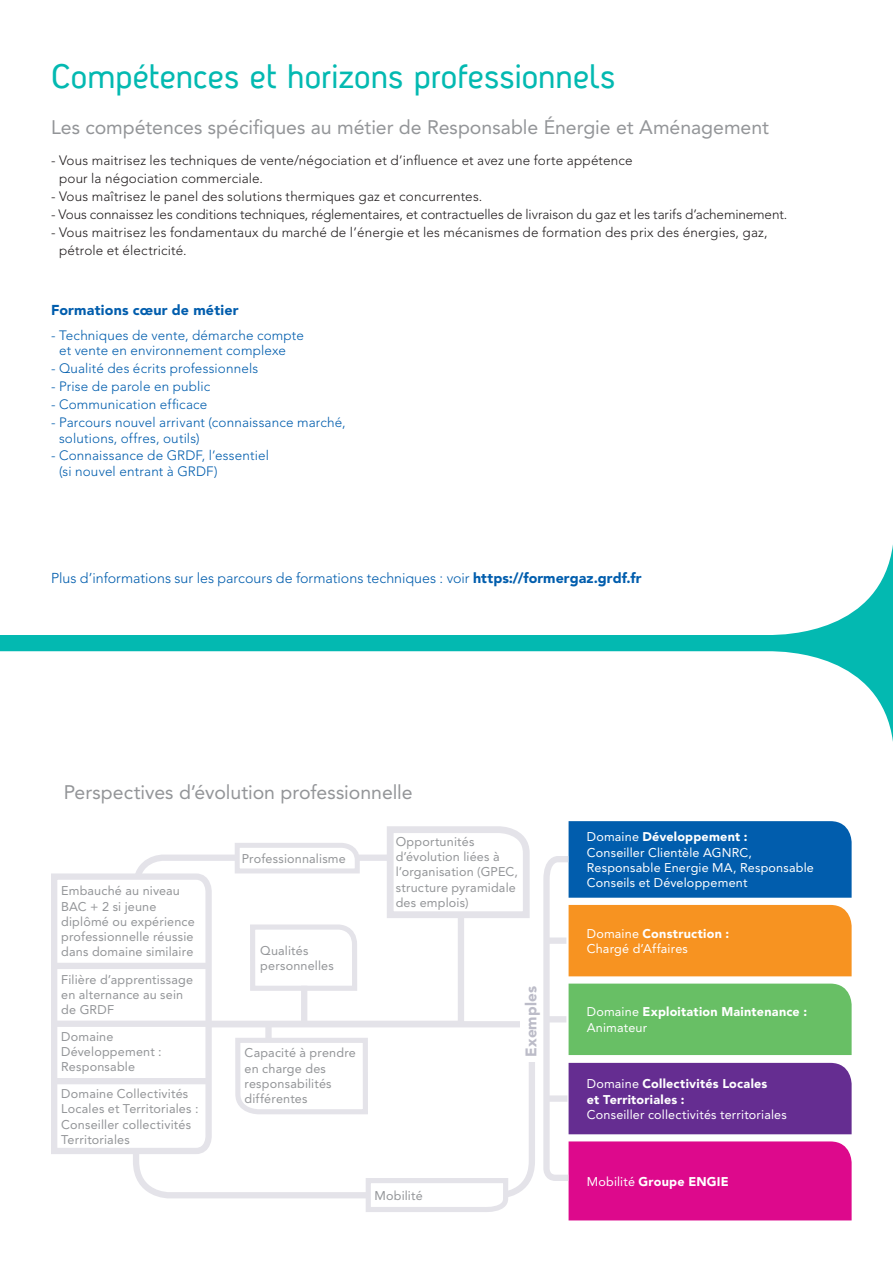
<style>
.page{position:relative;width:893px;height:1263px;background:#fff}
.page>*{position:absolute;margin:0;border:0;box-sizing:border-box;transform-origin:0 0}
.t1{font:33px "Antagometrica BT";color:#03b9b1}
.t2{font:19.5px "Avenir LT Std";color:#939598}
.t3{font:900 15.3px "Avenir LT Std";letter-spacing:.015em;color:#bcbcc8}
.t4{font:300 14.25px "Avenir LT Std";color:#015dad}
.t5{font:900 14.25px "Avenir LT Std";letter-spacing:.015em;color:#015dad}
.t6{font:300 13.5px/18px "Avenir LT Std";letter-spacing:.01em;color:#231f20}
.t7{font:300 13.5px/15.8px "Avenir LT Std";letter-spacing:.01em;color:#015dad}
.t8{font:300 13.5px "Avenir LT Std";letter-spacing:-.01em;color:#231f20}
.t9{font:12.6px/15.3px "Avenir LT Std";letter-spacing:.015em;color:#939598}
.t10{font:12.6px/15.3px "Avenir LT Std";letter-spacing:.015em;color:#fff}
.t11{font:900 12.6px/15.3px "Avenir LT Std";letter-spacing:.02em;color:#fff}
.s1{font-weight:900}
.s2{font-weight:400}
</style>
<div class="page">
<svg style="left:0;top:545px;width:893px;height:197px"></svg>
<svg style="left:133px;top:1021px;width:402px;height:178px"></svg>
<div style="left:265px;top:1024px;width:7px;height:36px;background:#e4e3e9"></div>
<svg style="left:137px;top:854px;width:330px;height:176px"></svg>
<svg style="left:51px;top:870px;width:164px;height:287px"></svg>
<svg style="left:543px;top:821px;width:309px;height:399px;background:#98778b"></svg>
<div style="left:546px;top:1095px;width:21px;height:7px;background:#e4e3e9"></div>
<div style="left:546px;top:937px;width:20px;height:7px;background:#e4e3e9"></div>
<div style="left:546px;top:1016px;width:20px;height:6px;background:#e4e3e9"></div>
<svg style="left:233px;top:1035px;width:137px;height:82px"></svg>
<div style="left:520px;top:981px;width:21px;height:81px;background:#fff"></div>
<div style="left:56px;top:963px;width:153px;height:6px;background:#e4e3e9"></div>
<div style="left:56px;top:1020px;width:153px;height:7px;background:#e4e3e9"></div>
<div style="left:56px;top:1078px;width:153px;height:6px;background:#e4e3e9"></div>
<svg style="left:383px;top:826px;width:147px;height:95px"></svg>
<svg style="left:248px;top:922px;width:112px;height:71px"></svg>
<div style="left:301px;top:986px;width:6px;height:35px;background:#e4e3e9"></div>
<svg style="left:363px;top:1175px;width:148px;height:37px"></svg>
<svg style="left:232px;top:843px;width:130px;height:33px"></svg>
<h1 class="t1" style="left:51px;top:56px;width:566px">Compétences et horizons professionnels</h1>
<h2 class="t2" style="left:51px;top:116px;width:719px">Les compétences spécifiques au métier de Responsable Énergie et Aménagement</h2>
<p class="t6" style="left:59px;top:151px;width:575px;text-indent:-8px">- Vous maitrisez les techniques de vente/négociation et d’influence et avez une forte appétence pour la négociation commerciale.</p>
<p class="t6" style="left:51px;top:187px;width:433px">- Vous maîtrisez le panel des solutions thermiques gaz et concurrentes.</p>
<p class="t8" style="left:51px;top:206px;width:738px">- Vous connaissez les conditions techniques, réglementaires, et contractuelles de livraison du gaz et les tarifs d’acheminement.</p>
<p class="t6" style="left:59px;top:223px;width:710px;text-indent:-8px">- Vous maitrisez les fondamentaux du marché de l’énergie et les mécanismes de formation des prix des énergies, gaz, pétrole et électricité.</p>
<p class="t5" style="left:51px;top:302px;width:189px">Formations cœur de métier</p>
<p class="t7" style="left:59px;top:327px;width:246px;text-indent:-8px">- Techniques de vente, démarche compte et vente en environnement complexe</p>
<p class="t7" style="left:51px;top:361px;width:209px">- Qualité des écrits professionnels</p>
<p class="t7" style="left:51px;top:379px;width:161px">- Prise de parole en public</p>
<p class="t7" style="left:51px;top:396px;width:158px">- Communication efficace</p>
<p class="t7" style="left:59px;top:414px;width:288px;text-indent:-8px">- Parcours nouvel arrivant (connaissance marché, solutions, offres, outils)</p>
<p class="t7" style="left:59px;top:448px;width:212px;text-indent:-8px">- Connaissance de GRDF, l’essentiel (si nouvel entrant à GRDF)</p>
<p class="t4" style="left:51px;top:569px;width:592px">Plus d’informations sur les parcours de formations techniques : voir <span class="s1">https://formergaz.grdf.fr</span></p>
<h2 class="t2" style="left:64px;top:781px;width:350px">Perspectives d’évolution professionnelle</h2>
<p class="t9" style="left:61px;top:883px;width:135px">Embauché au niveau<br>BAC + 2 si jeune diplômé ou expérience professionnelle réussie dans domaine similaire</p>
<p class="t9" style="left:61px;top:972px;width:133px">Filière d’apprentissage en alternance au sein de GRDF</p>
<p class="t9" style="left:61px;top:1029px;width:102px">Domaine<br>Développement :<br>Responsable</p>
<p class="t9" style="left:61px;top:1086px;width:139px">Domaine Collectivités<br>Locales et Territoriales :<br>Conseiller collectivités<br>Territoriales</p>
<p class="t9" style="left:242px;top:851px;width:106px">Professionnalisme</p>
<p class="t9" style="left:260px;top:943px;width:75px">Qualités personnelles</p>
<p class="t9" style="left:244px;top:1045px;width:113px">Capacité à prendre en charge des responsabilités différentes</p>
<p class="t9" style="left:396px;top:834px;width:124px">Opportunités d’évolution liées à l’organisation (GPEC, structure pyramidale des emplois)</p>
<p class="t3" style="left:522px;top:1057px;width:72px;rotate:-90deg">Exemples</p>
<p class="t9" style="left:375px;top:1188px;width:50px">Mobilité</p>
<p class="t10" style="left:587px;top:829px;width:229px">Domaine <span class="s1">Développement :<br></span>Conseiller Clientèle AGNRC,<br>Responsable Energie MA, Responsable<br>Conseils et Développement</p>
<p class="t10" style="left:587px;top:926px;width:144px">Domaine <span class="s1">Construction :<br></span>Chargé d’Affaires</p>
<p class="t11" style="left:587px;top:1004px;width:222px"><span class="s2">Domaine</span> Exploitation Maintenance :<br><span class="s2">Animateur</span></p>
<p class="t11" style="left:587px;top:1075px;width:182px;line-height:16.2px"><span class="s2">Domaine</span> Collectivités Locales et Territoriales :</p>
<p class="t10" style="left:587px;top:1107px;width:202px">Conseiller collectivités territoriales</p>
<p class="t11" style="left:587px;top:1173px;width:143px"><span class="s2">Mobilité</span> Groupe ENGIE</p>
</div>
